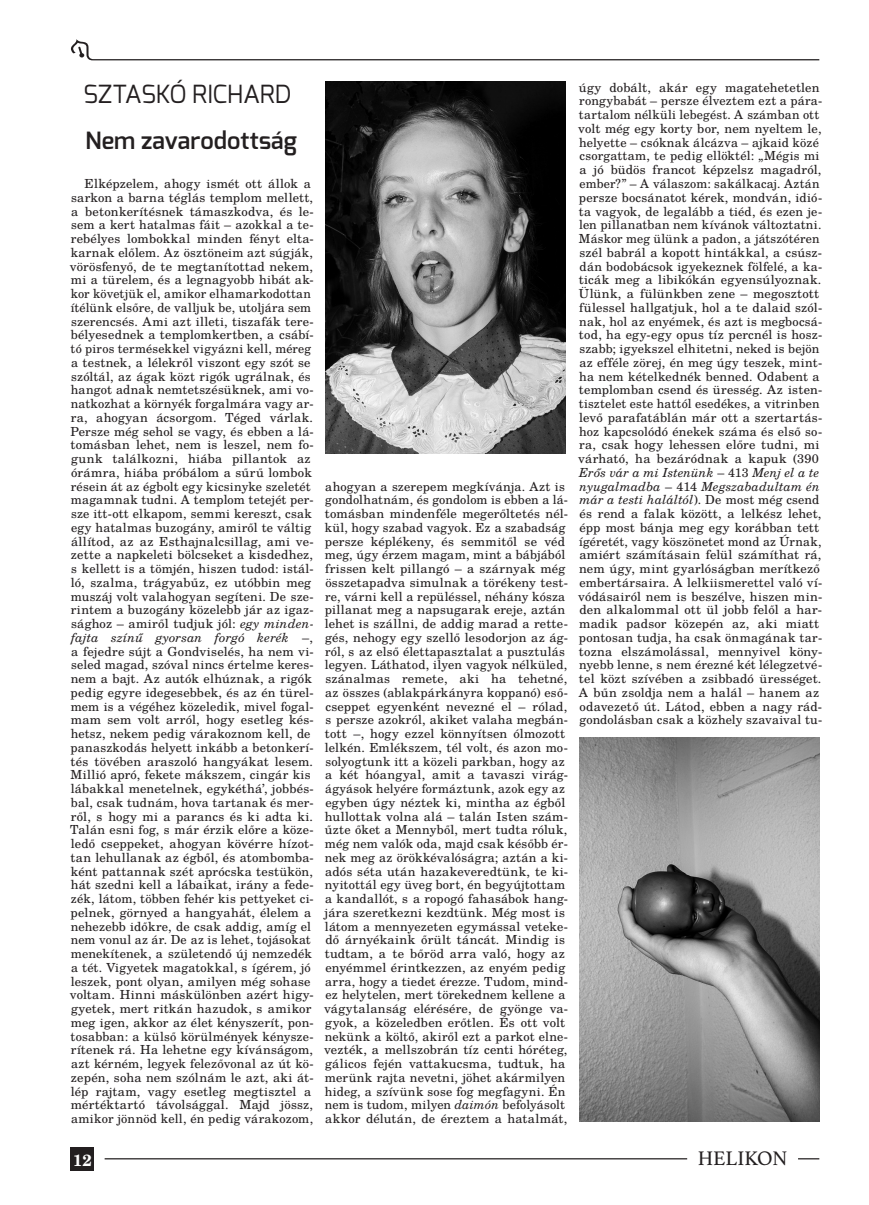
<style>
.page{position:relative;width:869px;height:1205px;background:#fff}
.page>*{position:absolute;margin:0;border:0;box-sizing:border-box;transform-origin:0 0}
.t1{font:25px "Exo";color:#231f20}
.t2{font:600 23.75px "Exo";letter-spacing:.005em;color:#231f20}
.t3{font:21.25px "Athelas W01";letter-spacing:-.005em;color:#231f20}
.t4{font:700 16.25px "Te X Gyre Schola";color:#fff}
.t5{font:12.5px/13.8px "Te X Gyre Schola";letter-spacing:.015em;color:#231f20}
.s1{font-style:italic}
</style>
<div class="page">
<hr style="left:105px;top:1158px;width:714px;height:1px;background:#231f20">
<div style="left:686px;top:1154px;width:111px;height:13px;background:#fff"></div>
<div style="left:71px;top:1148px;width:23px;height:23px;background:#231f20"></div>
<svg style="left:71px;top:39px;width:748px;height:21px"></svg>
<img style="left:325px;top:82px;width:240px;height:372px">
<img style="left:579px;top:738px;width:240px;height:383px">
<h1 class="t1" style="left:83px;top:78px;width:209px">SZTASKÓ RICHARD</h1>
<h2 class="t2" style="left:85px;top:125px;width:213px">Nem zavarodottság</h2>
<p class="t5" style="left:70px;top:176px;width:245px;text-indent:15px">Elképzelem, ahogy ismét ott állok a sarkon a barna téglás templom mellett, a betonkerítésnek támaszkodva, és le&shy;sem a kert hatalmas fáit – azokkal a te&shy;rebélyes lombokkal minden fényt elta&shy;karnak előlem. Az ösztöneim azt súgják, vörösfenyő, de te megtanítottad nekem, mi a türelem, és a legnagyobb hibát ak&shy;kor követjük el, amikor elhamarkodottan ítélünk elsőre, de valljuk be, utoljára sem szerencsés. Ami azt illeti, tiszafák tere&shy;bélyesednek a templomkertben, a csábí&shy;tó piros termésekkel vigyázni kell, méreg a testnek, a lélekről viszont egy szót se szóltál, az ágak közt rigók ugrálnak, és hangot adnak nemtetszésüknek, ami vo&shy;natkozhat a környék forgalmára vagy ar&shy;ra, ahogyan ácsorgom. Téged várlak.<br>Persze még sehol se vagy, és ebben a lá&shy;tomásban lehet, nem is leszel, nem fo&shy;gunk találkozni, hiába pillantok az órámra, hiába próbálom a sűrű lombok résein át az égbolt egy kicsinyke szeletét magamnak tudni. A templom tetejét per&shy;sze itt-ott elkapom, semmi kereszt, csak egy hatalmas buzogány, amiről te váltig állítod, az az Esthajnalcsillag, ami ve&shy;zette a napkeleti bölcseket a kisdedhez, s kellett is a tömjén, hiszen tudod: istál&shy;ló, szalma, trágyabűz, ez utóbbin meg muszáj volt valahogyan segíteni. De sze&shy;rintem a buzogány közelebb jár az igaz&shy;sághoz – amiről tudjuk jól: <span class="s1">egy minden&shy;fajta színű gyorsan forgó kerék</span> –, a fejedre sújt a Gondviselés, ha nem vi&shy;seled magad, szóval nincs értelme keres&shy;nem a bajt. Az autók elhúznak, a rigók pedig egyre idegesebbek, és az én türel&shy;mem is a végéhez közeledik, mivel fogal&shy;mam sem volt arról, hogy esetleg kés&shy;hetsz, nekem pedig várakoznom kell, de panaszkodás helyett inkább a betonkerí&shy;tés tövében araszoló hangyákat lesem.<br>Millió apró, fekete mákszem, cingár kis lábakkal menetelnek, egykéthá’, jobbés&shy;bal, csak tudnám, hova tartanak és mer&shy;ről, s hogy mi a parancs és ki adta ki.<br>Talán esni fog, s már érzik előre a köze&shy;ledő cseppeket, ahogyan kövérre hízot&shy;tan lehullanak az égből, és atombomba&shy;ként pattannak szét aprócska testükön, hát szedni kell a lábaikat, irány a fede&shy;zék, látom, többen fehér kis pettyeket ci&shy;pelnek, görnyed a hangyahát, élelem a nehezebb időkre, de csak addig, amíg el nem vonul az ár. De az is lehet, tojásokat menekítenek, a születendő új nemzedék a tét. Vigyetek magatokkal, s ígérem, jó leszek, pont olyan, amilyen még sohase voltam. Hinni máskülönben azért hig - gyetek, mert ritkán hazudok, s amikor meg igen, akkor az élet kényszerít, pon&shy;tosabban: a külső körülmények kénysze&shy;rítenek rá. Ha lehetne egy kívánságom, azt kérném, legyek felezővonal az út kö&shy;zepén, soha nem szólnám le azt, aki át&shy;lép rajtam, vagy esetleg megtisztel a mértéktartó távolsággal. Majd jössz, amikor jönnöd kell, én pedig várakozom,</p>
<p class="t5" style="left:324px;top:479px;width:245px">ahogyan a szerepem megkívánja. Azt is gondolhatnám, és gondolom is ebben a lá&shy;tomásban mindenféle megerőltetés nél&shy;kül, hogy szabad vagyok. Ez a szabadság persze képlékeny, és semmitől se véd meg, úgy érzem magam, mint a bábjából frissen kelt pillangó – a szárnyak még összetapadva simulnak a törékeny test&shy;re, várni kell a repüléssel, néhány kósza pillanat meg a napsugarak ereje, aztán lehet is szállni, de addig marad a rette&shy;gés, nehogy egy szellő lesodorjon az ág&shy;ról, s az első élettapasztalat a pusztulás legyen. Láthatod, ilyen vagyok nélküled, szánalmas remete, aki ha tehetné, az összes (ablakpárkányra koppanó) eső&shy;cseppet egyenként nevezné el – rólad, s persze azokról, akiket valaha megbán&shy;tott –, hogy ezzel könnyítsen ólmozott lelkén. Emlékszem, tél volt, és azon mo&shy;solyogtunk itt a közeli parkban, hogy az a két hóangyal, amit a tavaszi virág&shy;ágyások helyére formáztunk, azok egy az egyben úgy néztek ki, mintha az égből hullottak volna alá – talán Isten szám&shy;űzte őket a Mennyből, mert tudta róluk, még nem valók oda, majd csak később ér&shy;nek meg az örökkévalóságra; aztán a ki&shy;adós séta után hazakeveredtünk, te ki&shy;nyitottál egy üveg bort, én begyújtottam a kandallót, s a ropogó fahasábok hang&shy;jára szeretkezni kezdtünk. Még most is látom a mennyezeten egymással veteke&shy;dő árnyékaink őrült táncát. Mindig is tudtam, a te bőröd arra való, hogy az enyémmel érintkezzen, az enyém pedig arra, hogy a tiedet érezze. Tudom, mind&shy;ez helytelen, mert törekednem kellene a vágytalanság elérésére, de gyönge va&shy;gyok, a közeledben erőtlen. És ott volt nekünk a költő, akiről ezt a parkot elne&shy;vezték, a mellszobrán tíz centi hóréteg, gálicos fején vattakucsma, tudtuk, ha merünk rajta nevetni, jöhet akármilyen hideg, a szívünk sose fog megfagyni. Én nem is tudom, milyen <span class="s1">daimón</span> befolyásolt akkor délután, de éreztem a hatalmát,</p>
<p class="t5" style="left:578px;top:80px;width:245px">úgy dobált, akár egy magatehetetlen rongybabát – persze élveztem ezt a pára&shy;tartalom nélküli lebegést. A számban ott volt még egy korty bor, nem nyeltem le, helyette – csóknak álcázva – ajkaid közé csorgattam, te pedig ellöktél: „Mégis mi a jó büdös francot képzelsz magadról, ember?” – A válaszom: sakálkacaj. Aztán persze bocsánatot kérek, mondván, idió&shy;ta vagyok, de legalább a tiéd, és ezen je&shy;len pillanatban nem kívánok változtatni.<br>Máskor meg ülünk a padon, a játszótéren szél babrál a kopott hintákkal, a csúsz&shy;dán bodobácsok igyekeznek fölfelé, a ka&shy;ticák meg a libikókán egyensúlyoznak.<br>Ülünk, a fülünkben zene – megosztott fülessel hallgatjuk, hol a te dalaid szól&shy;nak, hol az enyémek, és azt is megbocsá&shy;tod, ha egy-egy opus tíz percnél is hos - szabb; igyekszel elhitetni, neked is bejön az efféle zörej, én meg úgy teszek, mint&shy;ha nem kételkednék benned. Odabent a templomban csend és üresség. Az isten&shy;tisztelet este hattól esedékes, a vitrinben levő parafatáblán már ott a szertartás&shy;hoz kapcsolódó énekek száma és első so&shy;ra, csak hogy lehessen előre tudni, mi várható, ha bezáródnak a kapuk (390<br><span class="s1">Erős vár a mi Istenünk</span> – 413 <span class="s1">Menj el a te nyugalmadba</span> – 414 <span class="s1">Megszabadultam én már a testi haláltól</span>). De most még csend és rend a falak között, a lelkész lehet, épp most bánja meg egy korábban tett ígéretét, vagy köszönetet mond az Úrnak, amiért számításain felül számíthat rá, nem úgy, mint gyarlóságban merítkező embertársaira. A lelkiismerettel való ví&shy;vódásairól nem is beszélve, hiszen min&shy;den alkalommal ott ül jobb felől a har&shy;madik padsor közepén az, aki miatt pontosan tudja, ha csak önmagának tar&shy;tozna elszámolással, mennyivel kön - nyebb lenne, s nem érezné két lélegzetvé&shy;tel közt szívében a zsibbadó ürességet.<br>A bűn zsoldja nem a halál – hanem az odavezető út. Látod, ebben a nagy rád&shy;gondolásban csak a közhely szavaival tu-</p>
<h3 class="t4" style="left:73px;top:1146px;width:20px">12</h3>
<h3 class="t3" style="left:697px;top:1147px;width:91px">HELIKON</h3>
</div>
